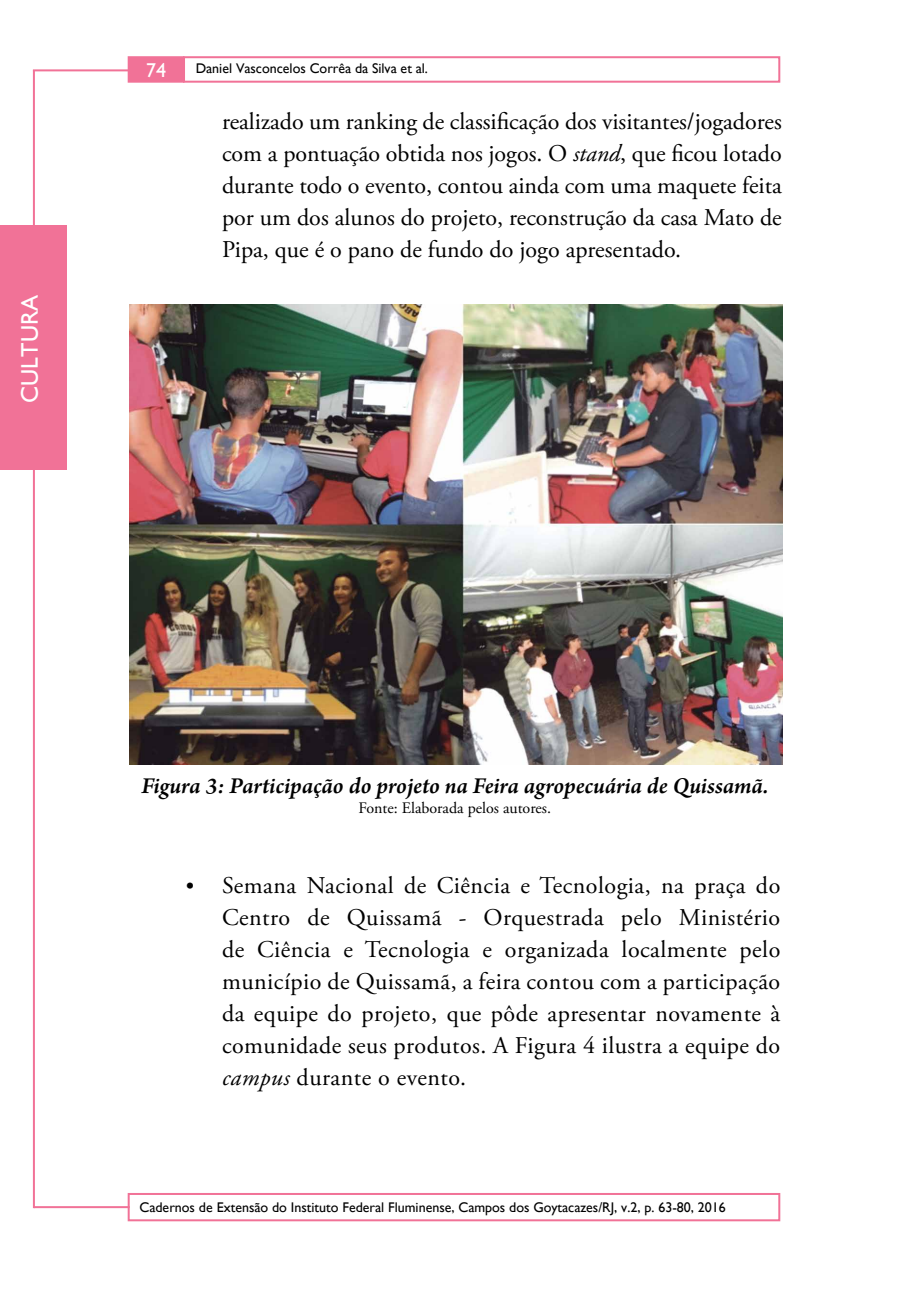
<style>
.page{position:relative;width:908px;height:1304px;background:#fff}
.page>*{position:absolute;margin:0;border:0;box-sizing:border-box;transform-origin:0 0}
.t1{font:24px/32px "Adobe Garamond Pro";letter-spacing:.005em;color:#000;text-align:justify}
.t2{font:italic 600 24px "Arno Pro";letter-spacing:-.005em;color:#000}
.t3{font:24px "Gill Sans";color:#fff}
.t4{font:20px "Gill Sans";color:#fff}
.t5{font:16px "Adobe Garamond Pro";color:#000}
.t6{font:14px "Gill Sans";color:#000}
.s1{font-style:italic}
.s2{font-size:22px}
</style>
<div class="page">
<div style="left:128px;top:1193px;width:652px;height:28px;border:2px solid #f17297"></div>
<div style="left:183px;top:56px;width:597px;height:27px;border:2px solid #f17297"></div>
<hr style="left:34px;top:1206px;width:96px;height:2px;background:#f17297">
<div style="left:128px;top:56px;width:56px;height:27px;background:#f17297;border:2px solid #f17297"></div>
<hr style="left:33px;top:69px;width:99px;height:2px;background:#f17297">
<hr style="left:33px;top:70px;width:2px;height:1138px;background:#f17297">
<div style="left:0;top:225px;width:67px;height:245px;background:#f17297"></div>
<img style="left:130px;top:304px;width:651px;height:460px">
<p class="t3" style="left:16px;top:403px;width:109px;rotate:-90deg">Cultura</p>
<p class="t4" style="left:146px;top:59px;width:21px">74</p>
<p class="t6" style="left:196px;top:60px;width:234px">Daniel Vasconcelos Corrêa da Silva et al.</p>
<p class="t1" style="left:222px;top:107px;width:561px">realizado um ranking de classificação dos visitantes/jogadores com a pontuação obtida nos jogos. O <span class="s1">stand</span>, que ficou lotado durante todo o evento, contou ainda com uma maquete feita por um dos alunos do projeto, reconstrução da casa Mato de Pipa, que é o pano de fundo do jogo apresentado.</p>
<p class="t2" style="left:141px;top:772px;width:628px">Figura 3: Participação do projeto na Feira agropecuária de Quissamã.</p>
<p class="t5" style="left:358px;top:798px;width:194px">Fonte: Elaborada pelos autores.</p>
<p class="t1" style="left:222px;top:870px;width:559px;text-indent:-36px"><span class="s2">•</span> Semana Nacional de Ciência e Tecnologia, na praça do Centro de Quissamã - Orquestrada pelo Ministério de Ciência e Tecnologia e organizada localmente pelo município de Quissamã, a feira contou com a participação da equipe do projeto, que pôde apresentar novamente à comunidade seus produtos. A Figura 4 ilustra a equipe do <span class="s1">campus</span> durante o evento.</p>
<p class="t6" style="left:139px;top:1199px;width:587px">Cadernos de Extensão do Instituto Federal Fluminense, Campos dos Goytacazes/RJ, v.2, p. 63-80, 2016</p>
</div>
